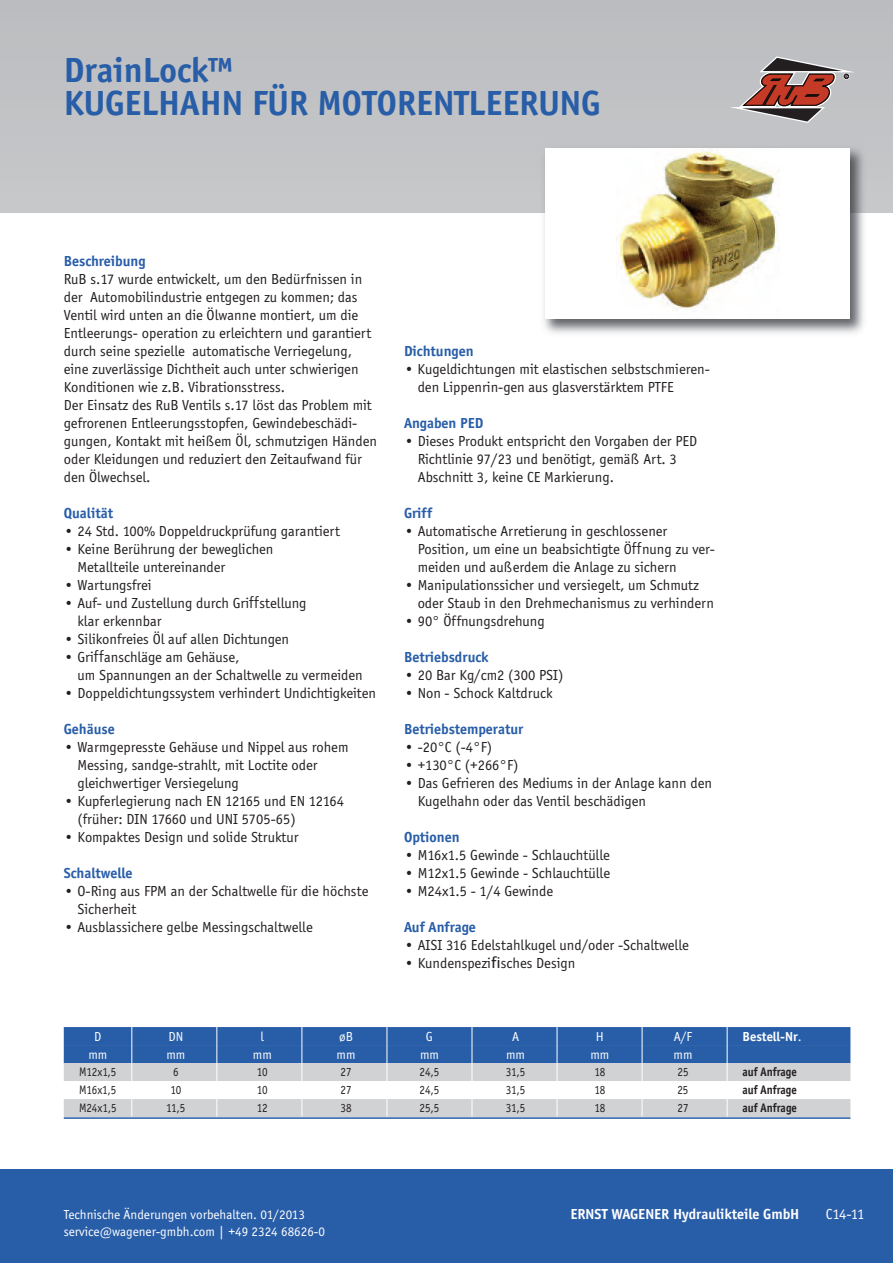
<style>
.page{position:relative;width:893px;height:1263px;background:#fff}
.page>*{position:absolute;margin:0;border:0;box-sizing:border-box;transform-origin:0 0}
.t1{font:700 36px/33px "Officina Sans";color:#285da8}
.t2{font:15px/18px "Officina Sans";color:#231f20}
.t3{font:700 15px "Officina Sans";color:#285da8}
.t4{font:700 15px "Officina Sans";color:#fff}
.t5{font:15px "Officina Sans";color:#fff}
.t6{font:13.5px "Officina Sans";color:#fff}
.t7{font:700 13.5px "Officina Sans";color:#fff}
.t8{font:12.75px "Officina Sans";color:#231f20;scale:.9 1}
.t9{font:700 12.75px "Officina Sans";color:#231f20;scale:.9 1}
.s1{font-family:"Apple Gothic"}
.s2{font-family:"Lucida Grande"}
.s3{font-weight:400}
</style>
<div class="page">
<div style="left:0;top:1169px;width:893px;height:94px;background:#285da8"></div>
<img style="left:539px;top:142px;width:331px;height:192px">
<div style="left:545px;top:149px;width:305px;height:170px;background:#fff"></div>
<img style="left:616px;top:149px;width:164px;height:162px">
<div style="left:64px;top:1027px;width:786px;height:18px;background:#285da8"></div>
<div style="left:64px;top:1045px;width:786px;height:18px;background:#285da8"></div>
<div style="left:64px;top:1063px;width:786px;height:18px;background:#d1d2d4"></div>
<div style="left:64px;top:1099px;width:786px;height:18px;background:#d1d2d4"></div>
<hr style="left:64px;top:1117px;width:786px;height:2px;background:#285da8">
<hr style="left:131px;top:1020px;width:1px;height:96px;background:#fff">
<hr style="left:216px;top:1020px;width:1px;height:96px;background:#fff">
<hr style="left:302px;top:1020px;width:1px;height:96px;background:#fff">
<hr style="left:387px;top:1020px;width:1px;height:96px;background:#fff">
<hr style="left:472px;top:1020px;width:1px;height:96px;background:#fff">
<hr style="left:557px;top:1020px;width:1px;height:96px;background:#fff">
<hr style="left:642px;top:1020px;width:1px;height:96px;background:#fff">
<hr style="left:727px;top:1020px;width:1px;height:96px;background:#fff">
<svg style="left:729px;top:56px;width:126px;height:67px;background:#a78c8a"></svg>
<h1 class="t1" style="left:64px;top:53px;width:538px">DrainLock™<br>KUGELHAHN FÜR MOTORENTLEERUNG</h1>
<p class="t3" style="left:64px;top:252px;width:83px">Beschreibung</p>
<p class="t2" style="left:64px;top:270px;width:315px">RuB s.17 wurde entwickelt, um den Bedürfnissen in der Automobilindustrie entgegen zu kommen; das Ventil wird unten an die Ölwanne montiert, um die Entleerungs- operation zu erleichtern und garantiert durch seine spezielle automatische Verriegelung, eine zuverlässige Dichtheit auch unter schwierigen Konditionen wie z.B. Vibrationsstress.<br>Der Einsatz des RuB Ventils s.17 löst das Problem mit gefrorenen Entleerungsstopfen, Gewindebeschädi&shy;gungen, Kontakt mit heißem Öl, schmutzigen Händen oder Kleidungen und reduziert den Zeitaufwand für den Ölwechsel.</p>
<p class="t3" style="left:64px;top:504px;width:51px">Qualität</p>
<p class="t2" style="left:64px;top:522px;width:278px">• 24 Std. 100% Doppeldruckprüfung garantiert</p>
<p class="t2" style="left:77px;top:540px;width:198px;text-indent:-14px">• Keine Berührung der beweglichen<br>Metallteile untereinander</p>
<p class="t2" style="left:64px;top:576px;width:89px">• Wartungsfrei</p>
<p class="t2" style="left:77px;top:594px;width:231px;text-indent:-14px">• Auf- und Zustellung durch Gri<span class="s1">ff</span>stellung klar erkennbar</p>
<p class="t2" style="left:64px;top:630px;width:227px">• Silikonfreies Öl auf allen Dichtungen</p>
<p class="t2" style="left:77px;top:648px;width:287px;text-indent:-14px">• Gri<span class="s1">ff</span>anschläge am Gehäuse,<br>um Spannungen an der Schaltwelle zu vermeiden</p>
<p class="t2" style="left:64px;top:684px;width:314px">• Doppeldichtungssystem verhindert Undichtigkeiten</p>
<p class="t3" style="left:64px;top:720px;width:53px">Gehäuse</p>
<p class="t2" style="left:77px;top:738px;width:273px;text-indent:-14px">• Warmgepresste Gehäuse und Nippel aus rohem<br>Messing, sandge-strahlt, mit Loctite oder gleichwertiger Versiegelung</p>
<p class="t2" style="left:77px;top:792px;width:268px;text-indent:-14px">• Kupferlegierung nach EN 12165 und EN 12164 (früher: DIN 17660 und UNI 5705-65)</p>
<p class="t2" style="left:64px;top:828px;width:236px">• Kompaktes Design und solide Struktur</p>
<p class="t3" style="left:64px;top:864px;width:70px">Schaltwelle</p>
<p class="t2" style="left:77px;top:882px;width:292px;text-indent:-14px">• O-Ring aus FPM an der Schaltwelle für die höchste<br>Sicherheit</p>
<p class="t2" style="left:64px;top:918px;width:250px">• Ausblassichere gelbe Messingschaltwelle</p>
<p class="t3" style="left:404px;top:342px;width:71px">Dichtungen</p>
<p class="t2" style="left:418px;top:360px;width:294px;text-indent:-14px">• Kugeldichtungen mit elastischen selbstschmieren&shy;den Lippenrin-gen aus glasverstärktem PTFE</p>
<p class="t3" style="left:404px;top:414px;width:81px">Angaben PED</p>
<p class="t2" style="left:418px;top:432px;width:281px;text-indent:-14px">• Dieses Produkt entspricht den Vorgaben der PED<br>Richtlinie 97/23 und benötigt, gemäß Art. 3<br>Abschnitt 3, keine CE Markierung.</p>
<p class="t3" style="left:404px;top:504px;width:30px">Griff</p>
<p class="t2" style="left:418px;top:522px;width:299px;text-indent:-14px">• Automatische Arretierung in geschlossener<br>Position, um eine un beabsichtigte Ö<span class="s1">ff</span>nung zu ver&shy;meiden und außerdem die Anlage zu sichern</p>
<p class="t2" style="left:418px;top:576px;width:298px;text-indent:-14px">• Manipulationssicher und versiegelt, um Schmutz oder Staub in den Drehmechanismus zu verhindern</p>
<p class="t2" style="left:404px;top:612px;width:142px">• 90° Öffnungsdrehung</p>
<p class="t3" style="left:404px;top:648px;width:86px">Betriebsdruck</p>
<p class="t2" style="left:404px;top:666px;width:161px">• 20 Bar Kg/cm2 (300 PSI)</p>
<p class="t2" style="left:404px;top:684px;width:150px">• Non - Schock Kaltdruck</p>
<p class="t3" style="left:404px;top:720px;width:121px">Betriebstemperatur</p>
<p class="t2" style="left:404px;top:738px;width:90px">• -20°C (-4°F)</p>
<p class="t2" style="left:404px;top:756px;width:116px">• +130°C (+266°F)</p>
<p class="t2" style="left:418px;top:774px;width:296px;text-indent:-14px">• Das Gefrieren des Mediums in der Anlage kann den<br>Kugelhahn oder das Ventil beschädigen</p>
<p class="t3" style="left:404px;top:828px;width:57px">Optionen</p>
<p class="t2" style="left:404px;top:846px;width:207px">• M16x1.5 Gewinde - Schlauchtülle</p>
<p class="t2" style="left:404px;top:864px;width:208px">• M12x1.5 Gewinde - Schlauchtülle</p>
<p class="t2" style="left:404px;top:882px;width:151px">• M24x1.5 - 1/4 Gewinde</p>
<p class="t3" style="left:404px;top:918px;width:73px">Auf Anfrage</p>
<p class="t2" style="left:404px;top:936px;width:286px">• AISI 316 Edelstahlkugel und/oder -Schaltwelle</p>
<p class="t2" style="left:404px;top:954px;width:173px">• Kundenspezi<span class="s2">fi</span>sches Design</p>
<p class="t6" style="left:94px;top:1028px;width:9px">D</p>
<p class="t6" style="left:168px;top:1028px;width:16px">DN</p>
<p class="t6" style="left:261px;top:1028px;width:5px">l</p>
<p class="t6" style="left:339px;top:1028px;width:15px">øB</p>
<p class="t6" style="left:426px;top:1028px;width:9px">G</p>
<p class="t6" style="left:512px;top:1028px;width:9px">A</p>
<p class="t6" style="left:596px;top:1028px;width:10px">H</p>
<p class="t6" style="left:674px;top:1028px;width:20px">A/F</p>
<p class="t7" style="left:742px;top:1028px;width:61px">Bestell-Nr<span class="s3">.</span></p>
<p class="t6" style="left:88px;top:1046px;width:20px">mm</p>
<p class="t6" style="left:166px;top:1046px;width:20px">mm</p>
<p class="t6" style="left:253px;top:1046px;width:20px">mm</p>
<p class="t6" style="left:337px;top:1046px;width:20px">mm</p>
<p class="t6" style="left:420px;top:1046px;width:20px">mm</p>
<p class="t6" style="left:506px;top:1046px;width:20px">mm</p>
<p class="t6" style="left:590px;top:1046px;width:20px">mm</p>
<p class="t6" style="left:673px;top:1046px;width:20px">mm</p>
<p class="t8" style="left:79px;top:1064px;width:43px">M12x1,5</p>
<p class="t8" style="left:173px;top:1064px;width:8px">6</p>
<p class="t8" style="left:257px;top:1064px;width:13px">10</p>
<p class="t8" style="left:340px;top:1064px;width:14px">27</p>
<p class="t8" style="left:419px;top:1064px;width:24px">24,5</p>
<p class="t8" style="left:506px;top:1064px;width:23px">31,5</p>
<p class="t8" style="left:594px;top:1064px;width:14px">18</p>
<p class="t8" style="left:677px;top:1064px;width:14px">25</p>
<p class="t9" style="left:742px;top:1064px;width:62px">auf Anfrage</p>
<p class="t8" style="left:79px;top:1082px;width:43px">M16x1,5</p>
<p class="t8" style="left:171px;top:1082px;width:13px">10</p>
<p class="t8" style="left:257px;top:1082px;width:13px">10</p>
<p class="t8" style="left:340px;top:1082px;width:14px">27</p>
<p class="t8" style="left:419px;top:1082px;width:24px">24,5</p>
<p class="t8" style="left:506px;top:1082px;width:23px">31,5</p>
<p class="t8" style="left:594px;top:1082px;width:14px">18</p>
<p class="t8" style="left:677px;top:1082px;width:14px">25</p>
<p class="t9" style="left:742px;top:1082px;width:62px">auf Anfrage</p>
<p class="t8" style="left:79px;top:1100px;width:43px">M24x1,5</p>
<p class="t8" style="left:166px;top:1100px;width:23px">11,5</p>
<p class="t8" style="left:257px;top:1100px;width:14px">12</p>
<p class="t8" style="left:340px;top:1100px;width:14px">38</p>
<p class="t8" style="left:419px;top:1100px;width:24px">25,5</p>
<p class="t8" style="left:506px;top:1100px;width:23px">31,5</p>
<p class="t8" style="left:594px;top:1100px;width:14px">18</p>
<p class="t8" style="left:677px;top:1100px;width:14px">27</p>
<p class="t9" style="left:742px;top:1100px;width:62px">auf Anfrage</p>
<p class="t6" style="left:64px;top:1206px;width:243px">Technische Änderungen vorbehalten. 01/2013</p>
<p class="t4" style="left:570px;top:1205px;width:231px">ERNST WAGENER Hydraulikteile GmbH</p>
<p class="t5" style="left:826px;top:1205px;width:40px">C14-11</p>
<p class="t6" style="left:64px;top:1223px;width:263px">service@wagener-gmbh.com | +49 2324 68626-0</p>
</div>
